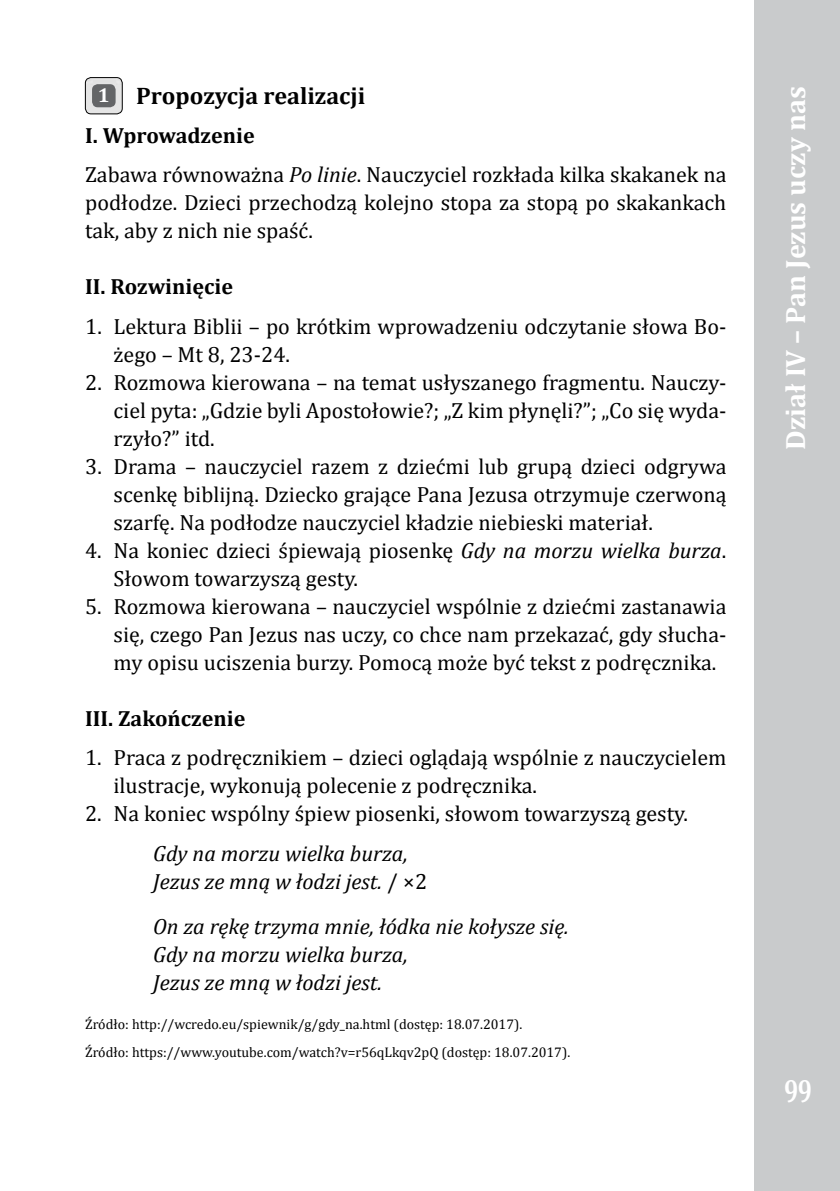
<style>
.page{position:relative;width:840px;height:1191px;background:#fff}
.page>*{position:absolute;margin:0;border:0;box-sizing:border-box;transform-origin:0 0}
.t1{font:700 32px "Cambria";color:#fff;scale:.75 1}
.t2{font:700 28px "Cambria";color:#fff}
.t3{font:700 24px "Cambria";color:#000}
.t4{font:22px/28px "Cambria";color:#000}
.t5{font:italic 22px/28px "Cambria";color:#000}
.t6{font:700 22px "Cambria";color:#000}
.t7{font:700 20px "Cambria";color:#fff}
.t8{font:14px/28px "Cambria";color:#000}
.s1{font-weight:700}
.s2{font-style:italic}
.s3{font-style:normal}
</style>
<div class="page">
<div style="left:754px;top:0;width:85px;height:1191px;background:#c9cbcc"></div>
<img style="left:85px;top:78px;width:37px;height:36px">
<div style="left:85px;top:77px;width:37px;height:37px;border:1px solid #000;border-radius:6px"></div>
<div style="left:92px;top:84px;width:23px;height:23px;background:#646567;border-radius:6px"></div>
<p class="t3" style="left:136px;top:79px;width:230px">Propozycja realizacji</p>
<p class="t4" style="left:85px;top:116px;width:642px;line-height:39.4px"><span class="s1">I. Wprowadzenie<br></span>Zabawa równoważna <span class="s2">Po linie</span>. Nauczyciel rozkłada kilka skakanek na</p>
<p class="t4" style="left:85px;top:189px;width:642px">podłodze. Dzieci przechodzą kolejno stopa za stopą po skakankach tak, aby z nich nie spaść.</p>
<p class="t6" style="left:85px;top:271px;width:149px">II. Rozwinięcie</p>
<p class="t4" style="left:113px;top:312px;width:614px;text-indent:-28px">1. Lektura Biblii – po krótkim wprowadzeniu odczytanie słowa Bo&shy;żego – Mt 8, 23-24.</p>
<p class="t4" style="left:113px;top:368px;width:614px;text-align:justify;text-indent:-28px">2. Rozmowa kierowana – na temat usłyszanego fragmentu. Nauczy&shy;ciel pyta: „Gdzie byli Apostołowie?; „Z kim płynęli?”; „Co się wyda&shy;rzyło?” itd.</p>
<p class="t4" style="left:113px;top:452px;width:614px;text-align:justify;text-indent:-28px">3. Drama – nauczyciel razem z dziećmi lub grupą dzieci odgrywa scenkę biblijną. Dziecko grające Pana Jezusa otrzymuje czerwoną szarfę. Na podłodze nauczyciel kładzie niebieski materiał.</p>
<p class="t4" style="left:113px;top:536px;width:614px;text-indent:-28px">4. Na koniec dzieci śpiewają piosenkę <span class="s2">Gdy na morzu wielka burza</span>.<br>Słowom towarzyszą gesty.</p>
<p class="t4" style="left:113px;top:592px;width:614px;text-align:justify;text-indent:-28px">5. Rozmowa kierowana – nauczyciel wspólnie z dziećmi zastanawia się, czego Pan Jezus nas uczy, co chce nam przekazać, gdy słucha&shy;my opisu uciszenia burzy. Pomocą może być tekst z podręcznika.</p>
<p class="t6" style="left:85px;top:703px;width:162px">III. Zakończenie</p>
<p class="t4" style="left:113px;top:744px;width:614px;text-indent:-28px">1. Praca z podręcznikiem – dzieci oglądają wspólnie z nauczycielem ilustracje, wykonują polecenie z podręcznika.</p>
<p class="t4" style="left:85px;top:800px;width:604px">2. Na koniec wspólny śpiew piosenki, słowom towarzyszą gesty.</p>
<p class="t5" style="left:153px;top:838px;width:275px">Gdy na morzu wielka burza,<br>Jezus ze mną w łodzi jest. <span class="s3">/ ×2</span></p>
<p class="t5" style="left:153px;top:911px;width:417px">On za rękę trzyma mnie, łódka nie kołysze się.<br>Gdy na morzu wielka burza,<br>Jezus ze mną w łodzi jest.</p>
<p class="t8" style="left:85px;top:1010px;width:486px">Źródło: http://wcredo.eu/spiewnik/g/gdy_na.html (dostęp: 18.07.2017).<br>Źródło: https://www.youtube.com/watch?v=r56qLkqv2pQ (dostęp: 18.07.2017).</p>
<p class="t7" style="left:98px;top:81px;width:13px">1</p>
<p class="t2" style="left:775px;top:450px;width:365px;rotate:-90deg">Dział IV – Pan Jezus uczy nas</p>
<h1 class="t1" style="left:783px;top:1068px;width:39px">99</h1>
</div>
